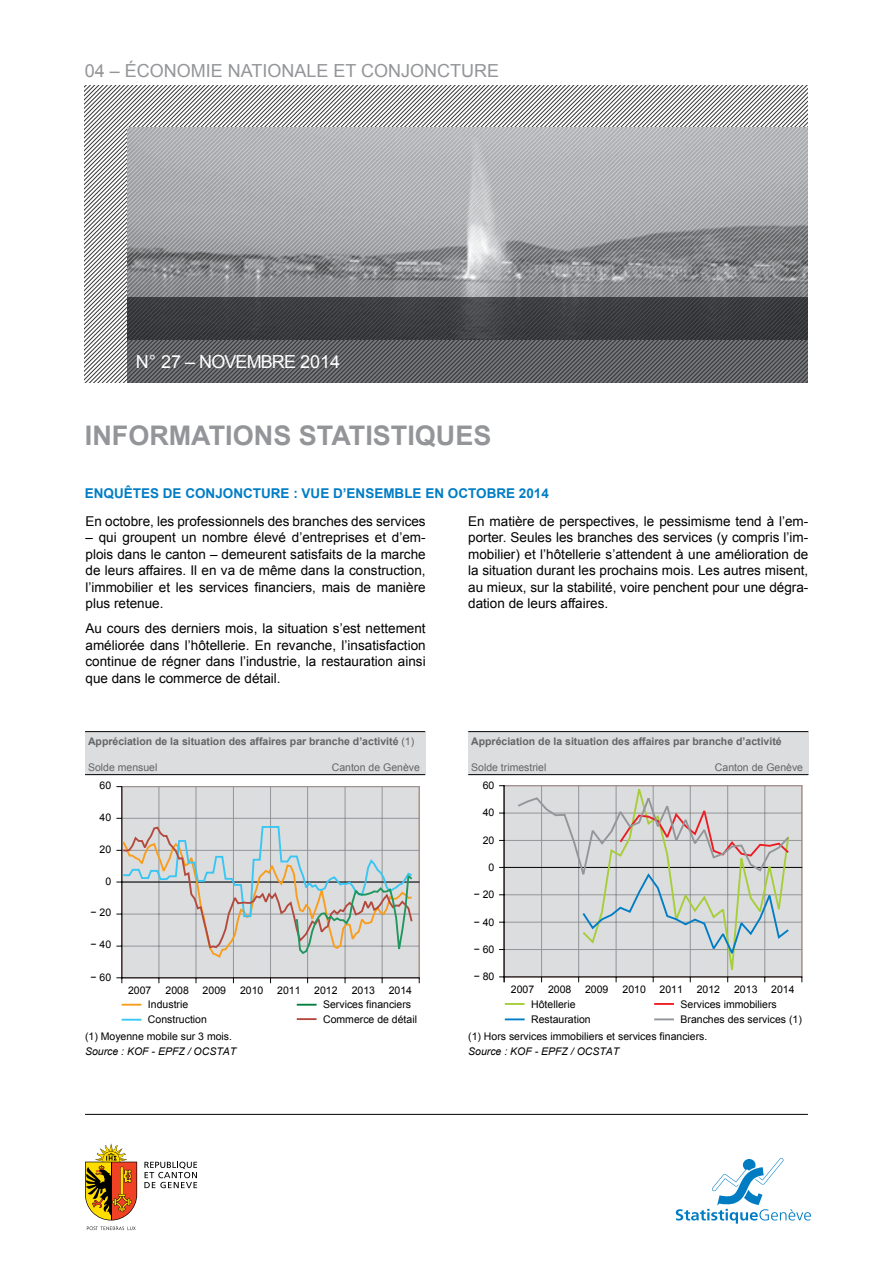
<style>
.page{position:relative;width:893px;height:1263px;background:#fff}
.page>*{position:absolute;margin:0;border:0;box-sizing:border-box;transform-origin:0 0}
.t1{font:700 27px "Arial";color:#939598}
.t2{font:18px "Arial";color:#939598}
.t3{font:18px "Arial";letter-spacing:-.05em;color:#fff}
.t4{font:13.5px/16.5px "Arial";color:#000;text-align:justify}
.t5{font:700 13.5px "Arial";color:#007dc5}
.t6{font:10.5px/14.7px "Arial";color:#000}
.t7{font:700 10.5px "Arial";color:#636466}
.t8{font:10.5px "Arial";color:#636466}
.t9{font:italic 10.5px "Arial";color:#000}
.s1{font-weight:400}
</style>
<div class="page">
<hr style="left:85px;top:1114px;width:723px;height:1px;background:#000">
<svg style="left:87px;top:1226px;width:49px;height:4px"></svg>
<svg style="left:85px;top:1143px;width:52px;height:77px"></svg>
<hr style="left:111px;top:1162px;width:1px;height:58px;background:#000">
<svg style="left:144px;top:1162px;width:53px;height:26px"></svg>
<svg style="left:676px;top:1158px;width:135px;height:65px"></svg>
<svg style="left:85px;top:85px;width:122px;height:298px"></svg>
<svg style="left:207px;top:85px;width:601px;height:43px"></svg>
<svg style="left:127px;top:128px;width:175px;height:170px;background:#a0a2a4"></svg>
<svg style="left:302px;top:128px;width:506px;height:170px;background:#a5a6a8"></svg>
<svg style="left:127px;top:298px;width:681px;height:85px;background:#4d4e51"></svg>
<div style="left:85px;top:732px;width:340px;height:42px;background:#dcddde"></div>
<hr style="left:85px;top:774px;width:340px;height:1px;background:#000">
<hr style="left:85px;top:731px;width:340px;height:1px;background:#000">
<svg style="left:122px;top:1004px;width:19px;height:2px"></svg>
<svg style="left:122px;top:1019px;width:19px;height:2px"></svg>
<hr style="left:297px;top:1018px;width:20px;height:2px;background:#b44a3d">
<hr style="left:297px;top:1004px;width:20px;height:2px;background:#007f3e">
<div style="left:122px;top:787px;width:297px;height:191px;background:#dcddde"></div>
<hr style="left:419px;top:786px;width:1px;height:192px;background:#939598">
<hr style="left:382px;top:786px;width:1px;height:192px;background:#939598">
<hr style="left:345px;top:786px;width:1px;height:192px;background:#939598">
<hr style="left:307px;top:786px;width:1px;height:192px;background:#939598">
<hr style="left:270px;top:786px;width:1px;height:192px;background:#939598">
<hr style="left:233px;top:786px;width:1px;height:192px;background:#939598">
<hr style="left:196px;top:786px;width:1px;height:192px;background:#939598">
<hr style="left:159px;top:786px;width:1px;height:192px;background:#939598">
<hr style="left:121px;top:786px;width:299px;height:1px;background:#939598">
<hr style="left:121px;top:818px;width:299px;height:1px;background:#939598">
<hr style="left:121px;top:850px;width:299px;height:1px;background:#939598">
<hr style="left:121px;top:914px;width:299px;height:1px;background:#939598">
<hr style="left:121px;top:946px;width:299px;height:1px;background:#939598">
<hr style="left:121px;top:882px;width:299px;height:1px;background:#0a0a0b">
<hr style="left:121px;top:977px;width:299px;height:1px;background:#0a0a0b">
<hr style="left:122px;top:786px;width:1px;height:192px;background:#0a0a0b">
<svg style="left:116px;top:977px;width:7px;height:6px"></svg>
<svg style="left:116px;top:825px;width:298px;height:138px"></svg>
<div style="left:468px;top:732px;width:340px;height:42px;background:#dcddde"></div>
<hr style="left:468px;top:774px;width:340px;height:1px;background:#000">
<hr style="left:468px;top:731px;width:340px;height:1px;background:#000">
<hr style="left:654px;top:1018px;width:20px;height:2px;background:#939598">
<hr style="left:505px;top:1003px;width:20px;height:2px;background:#a6ce39">
<hr style="left:505px;top:1018px;width:20px;height:2px;background:#007dc5">
<hr style="left:654px;top:1003px;width:20px;height:2px;background:#ed1d24">
<div style="left:504px;top:786px;width:298px;height:191px;background:#dcddde"></div>
<hr style="left:802px;top:785px;width:1px;height:192px;background:#939598">
<hr style="left:504px;top:785px;width:298px;height:1px;background:#939598">
<hr style="left:504px;top:813px;width:298px;height:1px;background:#939598">
<hr style="left:504px;top:840px;width:298px;height:1px;background:#939598">
<hr style="left:504px;top:894px;width:298px;height:1px;background:#939598">
<hr style="left:504px;top:922px;width:298px;height:1px;background:#939598">
<hr style="left:504px;top:949px;width:298px;height:1px;background:#939598">
<hr style="left:504px;top:867px;width:298px;height:1px;background:#0a0a0b">
<hr style="left:504px;top:977px;width:298px;height:1px;background:#0a0a0b">
<hr style="left:504px;top:785px;width:1px;height:192px;background:#0a0a0b">
<svg style="left:499px;top:977px;width:6px;height:5px"></svg>
<svg style="left:516px;top:785px;width:275px;height:198px"></svg>
<h2 class="t2" style="left:85px;top:58px;width:416px">04 – économie nationale et Conjoncture</h2>
<h2 class="t3" style="left:136px;top:350px;width:206px">n° 27 – novembre 2014</h2>
<h1 class="t1" style="left:85px;top:417px;width:408px">informations statistiques</h1>
<p class="t5" style="left:85px;top:484px;width:466px">enquêtes de conjoncture : vue d’ensemble en octobre 2014</p>
<p class="t4" style="left:85px;top:513px;width:342px">En octobre, les professionnels des branches des services</p>
<p class="t4" style="left:85px;top:530px;width:342px">– qui groupent un nombre élevé d’entreprises et d’em&shy;plois dans le canton – demeurent satisfaits de la marche de leurs affaires. I l en va de même dans la construction, l’immobilier et les services financiers, mais de manière plus retenue.</p>
<p class="t4" style="left:85px;top:621px;width:342px">Au cours des derniers mois, la situation s’est nettement améliorée dans l’hôtellerie. En revanche, l’insatisfaction continue de régner dans l’industrie, la restauration ainsi que dans le commerce de détail.</p>
<p class="t4" style="left:468px;top:513px;width:342px">En matière de perspectives, le pessimisme tend à l’em&shy;porter. Seules les branches des services (y compris l’im&shy;mobilier) et l’hôtellerie s’attendent à une amélioration de la situation durant les prochains mois. Les autres misent, au mieux, sur la stabilité, voire penchent pour une dégra&shy;dation de leurs affaires.</p>
<p class="t7" style="left:88px;top:734px;width:328px">Appréciation de la situation des affaires par branche d’activité <span class="s1">(1)</span></p>
<p class="t7" style="left:471px;top:734px;width:312px">Appréciation de la situation des affaires par branche d’activité</p>
<p class="t8" style="left:88px;top:760px;width:71px">Solde mensuel</p>
<p class="t8" style="left:332px;top:760px;width:90px">Canton de Genève</p>
<p class="t8" style="left:471px;top:760px;width:77px">Solde trimestriel</p>
<p class="t8" style="left:715px;top:760px;width:90px">Canton de Genève</p>
<p class="t6" style="left:100px;top:778px;width:13px">60</p>
<p class="t6" style="left:483px;top:778px;width:13px">60</p>
<p class="t6" style="left:100px;top:810px;width:13px">40</p>
<p class="t6" style="left:483px;top:805px;width:13px">40</p>
<p class="t6" style="left:100px;top:842px;width:13px">20</p>
<p class="t6" style="left:483px;top:833px;width:13px">20</p>
<p class="t6" style="left:489px;top:860px;width:7px">0</p>
<p class="t6" style="left:105px;top:874px;width:7px">0</p>
<p class="t6" style="left:474px;top:887px;width:22px">− 20</p>
<p class="t6" style="left:91px;top:905px;width:22px">− 20</p>
<p class="t6" style="left:474px;top:915px;width:22px">− 40</p>
<p class="t6" style="left:91px;top:937px;width:22px">− 40</p>
<p class="t6" style="left:474px;top:942px;width:22px">− 60</p>
<p class="t6" style="left:91px;top:969px;width:22px">− 60</p>
<p class="t6" style="left:474px;top:969px;width:22px">− 80</p>
<p class="t6" style="left:128px;top:983px;width:25px">2007</p>
<p class="t6" style="left:166px;top:983px;width:25px">2008</p>
<p class="t6" style="left:203px;top:983px;width:25px">2009</p>
<p class="t6" style="left:240px;top:983px;width:25px">2010</p>
<p class="t6" style="left:277px;top:983px;width:25px">2011</p>
<p class="t6" style="left:314px;top:983px;width:25px">2012</p>
<p class="t6" style="left:352px;top:983px;width:25px">2013</p>
<p class="t6" style="left:389px;top:983px;width:25px">2014</p>
<p class="t6" style="left:511px;top:982px;width:25px">2007</p>
<p class="t6" style="left:548px;top:982px;width:25px">2008</p>
<p class="t6" style="left:585px;top:982px;width:25px">2009</p>
<p class="t6" style="left:622px;top:982px;width:25px">2010</p>
<p class="t6" style="left:660px;top:982px;width:25px">2011</p>
<p class="t6" style="left:697px;top:982px;width:25px">2012</p>
<p class="t6" style="left:734px;top:982px;width:25px">2013</p>
<p class="t6" style="left:771px;top:982px;width:25px">2014</p>
<p class="t6" style="left:148px;top:997px;width:60px">Industrie<br>Construction</p>
<p class="t6" style="left:323px;top:997px;width:90px">Services financiers</p>
<p class="t6" style="left:323px;top:1012px;width:95px">Commerce de détail</p>
<p class="t6" style="left:531px;top:997px;width:61px;line-height:15.5px">Hôtellerie<br>Restauration</p>
<p class="t6" style="left:680px;top:997px;width:98px">Services immobiliers</p>
<p class="t6" style="left:680px;top:1012px;width:123px">Branches des services (1)</p>
<p class="t6" style="left:85px;top:1029px;width:149px">(1) Moyenne mobile sur 3 mois.</p>
<p class="t9" style="left:85px;top:1045px;width:153px">Source : KOF - EPFZ / OCSTAT</p>
<p class="t6" style="left:468px;top:1029px;width:241px">(1) Hors services immobiliers et services financiers.</p>
<p class="t9" style="left:468px;top:1045px;width:153px">Source : KOF - EPFZ / OCSTAT</p>
</div>
